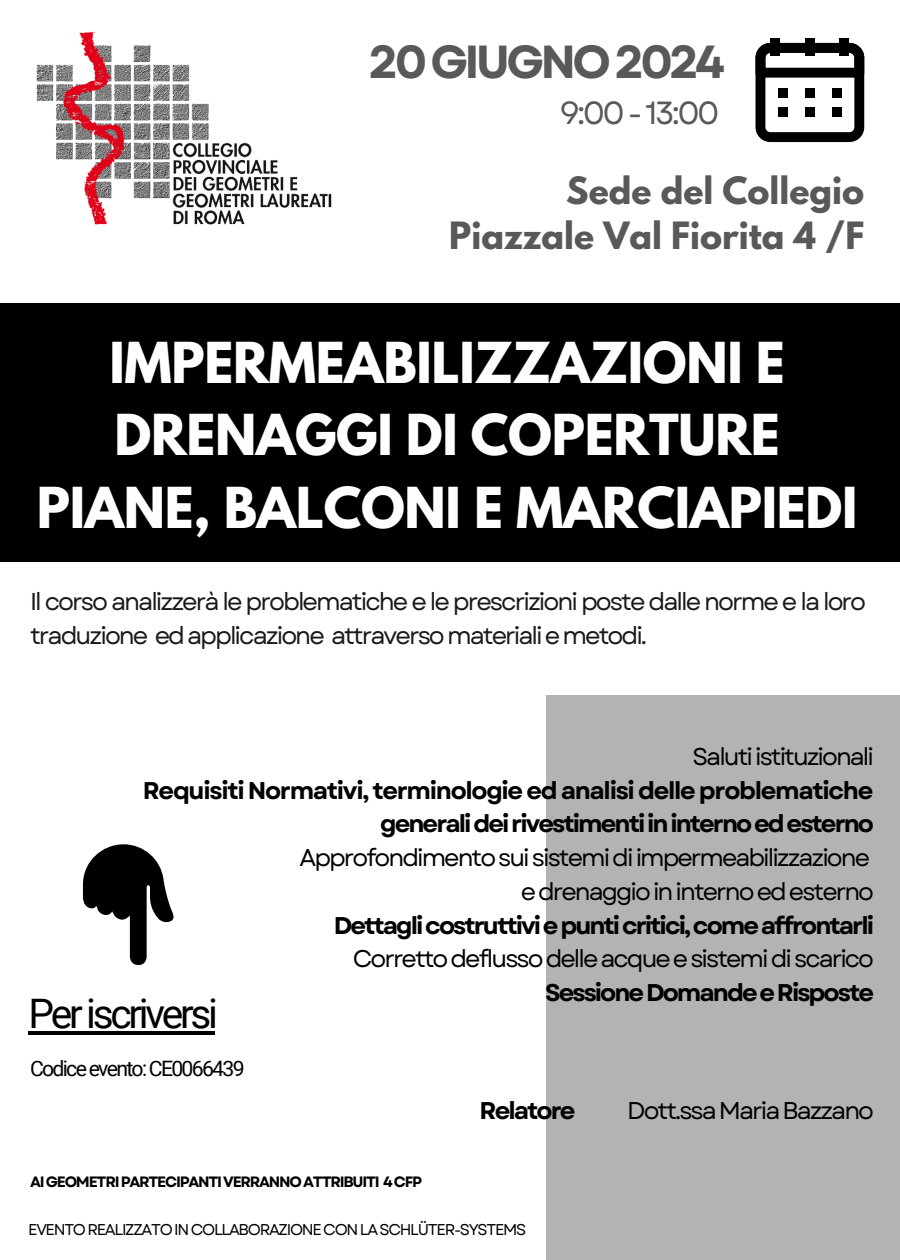
<style>
.page{position:relative;width:900px;height:1260px;background:#fff}
.page>*{position:absolute;margin:0;border:0;box-sizing:border-box;transform-origin:0 0}
.t1{font:700 50px/72.6px "League Spartan";letter-spacing:-.005em;color:#fefefe;text-align:center}
.t2{font:700 46.31px "Garet";letter-spacing:-.08em;color:#5a5858}
.t3{font:40.62px "Roboto";letter-spacing:-.08em;color:#000}
.t4{font:700 33.31px/45.5px "League Spartan";color:#5a5858;text-align:right}
.t5{font:32px "Garet";color:#5a5858}
.t6{font:24.38px/33.8px "Garet";letter-spacing:-.08em;color:#1b181b}
.t7{font:700 24.19px/33.8px "Garet";letter-spacing:-.08em;color:#000;text-align:right}
.t8{font:24.19px "Garet";letter-spacing:-.08em;color:#000}
.t9{font:21.25px "Roboto";letter-spacing:-.08em;color:#000}
.t10{font:15.62px "Garet";letter-spacing:-.08em;color:#000}
.t11{font:700 15px "Garet";letter-spacing:-.08em;color:#000}
.s1{font-weight:400}
</style>
<div class="page">
<div style="left:0;top:303px;width:900px;height:259px;background:#000"></div>
<svg style="left:756px;top:43px;width:108px;height:99px"></svg>
<div style="left:770px;top:38px;width:10px;height:17px;background:#000"></div>
<div style="left:805px;top:38px;width:10px;height:17px;background:#000"></div>
<div style="left:840px;top:38px;width:9px;height:17px;background:#000"></div>
<div style="left:778px;top:88px;width:10px;height:9px;background:#000"></div>
<div style="left:778px;top:107px;width:10px;height:10px;background:#000"></div>
<div style="left:805px;top:88px;width:10px;height:9px;background:#000"></div>
<div style="left:805px;top:107px;width:10px;height:10px;background:#000"></div>
<div style="left:832px;top:88px;width:10px;height:9px;background:#000"></div>
<div style="left:832px;top:107px;width:10px;height:10px;background:#000"></div>
<div style="left:547px;top:695px;width:353px;height:565px;background:#b3b3b3"></div>
<img style="left:36px;top:31px;width:296px;height:194px">
<svg style="left:83px;top:844px;width:91px;height:121px"></svg>
<hr style="left:28px;top:1031px;width:187px;height:3px;background:#000">
<p class="t2" style="left:369px;top:28px;width:358px">20GIUGNO2024</p>
<h3 class="t5" style="left:559px;top:89px;width:162px">9:00 - 13:00</h3>
<h6 class="t4" style="left:449px;top:172px;width:417px">Sede del Collegio<br>Piazzale Val Fiorita 4 /F</h6>
<h4 class="t1" style="left:37px;top:332px;width:822px">IMPERMEABILIZZAZIONI E<br>DRENAGGI DI COPERTURE<br>PIANE, BALCONI E MARCIAPIEDI</h4>
<h1 class="t6" style="left:30px;top:585px;width:838px">Il corso analizzerà le problematiche e le prescrizioni poste dalle norme e la loro traduzione ed applicazione attraverso materiali e metodi.</h1>
<h1 class="t7" style="left:143px;top:740px;width:733px"><span class="s1">Saluti istituzionali<br></span>Requisiti Normativi, terminologie ed analisi delle problematiche generalideirivestimentiininternoedesterno<br><span class="s1">Approfondimento sui sistemi di impermeabilizzazione<br>e drenaggio in interno ed esterno </span>Dettaglicostruttiviepunticritici,comeaffrontarli<br><span class="s1">Corretto deflusso delle acque e sistemi di scarico </span>SessioneDomandeeRisposte</h1>
<h5 class="t3" style="left:28px;top:991px;width:191px">Per iscriversi</h5>
<h5 class="t9" style="left:30px;top:1057px;width:216px">Codice evento: CE0066439</h5>
<h2 class="t11" style="left:30px;top:1171px;width:393px">AIGEOMETRIPARTECIPANTIVERRANNOATTRIBUITI 4CFP</h2>
<p class="t7" style="left:480px;top:1094px;width:97px">Relatore</p>
<p class="t8" style="left:627px;top:1093px;width:248px">Dott.ssa Maria Bazzano</p>
<h5 class="t10" style="left:28px;top:1218px;width:500px">EVENTO REALIZZATO IN COLLABORAZIONE CON LA SCHLÜTER-SYSTEMS</h5>
</div>
